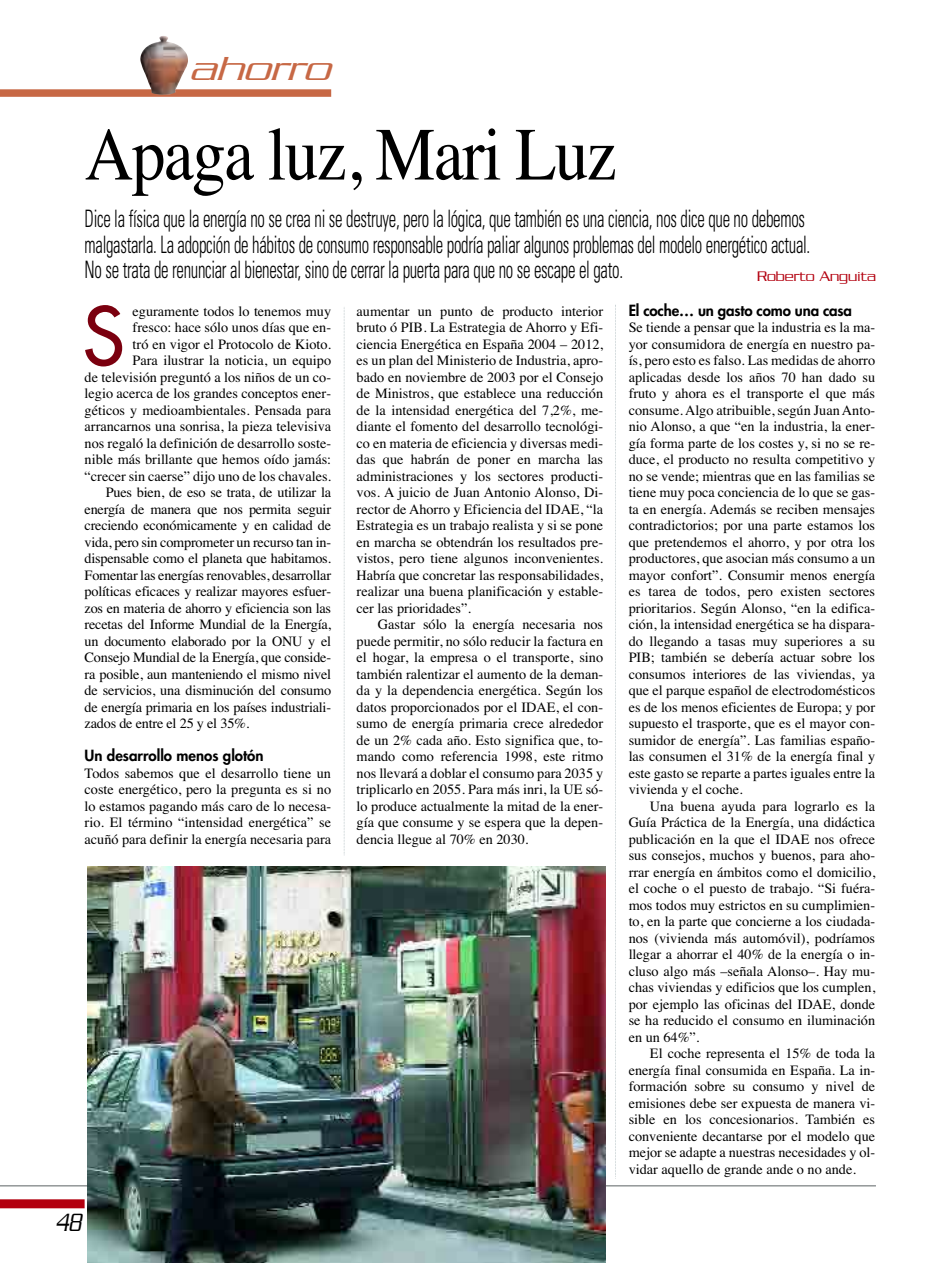
<style>
.page{position:relative;width:936px;height:1263px;background:#fff}
.page>*{position:absolute;margin:0;border:0;box-sizing:border-box;transform-origin:0 0}
.t1{font:78.15px "Futura";color:#7b000f}
.t2{font:75px "Times";letter-spacing:-.025em;color:#000;scale:.9 1}
.t3{font:italic 300 36px "Serpentine";color:#c76845;scale:1.25 1}
.t4{font:italic 300 27px "Serpentine";color:#000;scale:.7 1}
.t5{font:300 condensed 24px/25.5px "Univers";letter-spacing:-.02em;color:#000;scale:.7 1}
.t6{font:800 15px "Futura";color:#000}
.t7{font:300 15px "Serpentine";color:#b3000f}
.t8{font:14.25px/16.5px "Times";color:#000;text-align:justify}
</style>
<div class="page">
<div style="left:0;top:1199px;width:85px;height:9px;background:#b3000f"></div>
<hr style="left:0;top:1185px;width:875px;height:1px;background:#5c6264">
<svg style="left:344px;top:307px;width:1px;height:549px"></svg>
<img style="left:87px;top:867px;width:518px;height:396px">
<svg style="left:615px;top:305px;width:1px;height:874px"></svg>
<div style="left:0;top:89px;width:331px;height:8px;background:#c76845"></div>
<img style="left:140px;top:36px;width:48px;height:59px">
<h3 class="t3" style="left:189px;top:57px;width:121px">ahorro</h3>
<h2 class="t2" style="left:85px;top:127px;width:592px">Apaga luz, Mari Luz</h2>
<p class="t5" style="left:85px;top:209px;width:1038px">Dice la física que la energía no se crea ni se destruye, pero la lógica, que también es una ciencia, nos dice que no debemos malgastarla. La adopción de hábitos de consumo responsable podría paliar algunos problemas del modelo energético actual.<br>No se trata de renunciar al bienestar, sino de cerrar la puerta para que no se escape el gato.</p>
<p class="t7" style="left:757px;top:271px;width:120px">Roberto Anguita</p>
<h1 class="t1" style="left:83px;top:297px;width:43px">S</h1>
<p class="t8" style="left:133px;top:304px;width:200px">eguramente todos lo tenemos muy</p>
<p class="t8" style="left:133px;top:321px;width:200px">fresco: hace sólo unos días que en-</p>
<p class="t8" style="left:133px;top:337px;width:200px">tró en vigor el Protocolo de Kioto.</p>
<p class="t8" style="left:133px;top:354px;width:200px">Para ilustrar la noticia, un equipo</p>
<p class="t8" style="left:85px;top:370px;width:248px">de televisión preguntó a los niños de un co-</p>
<p class="t8" style="left:85px;top:387px;width:248px">legio acerca de los grandes conceptos ener-</p>
<p class="t8" style="left:85px;top:403px;width:248px">géticos y medioambientales. Pensada para</p>
<p class="t8" style="left:85px;top:420px;width:248px">arrancarnos una sonrisa, la pieza televisiva</p>
<p class="t8" style="left:85px;top:436px;width:248px">nos regaló la definición de desarrollo soste-</p>
<p class="t8" style="left:85px;top:453px;width:248px">nible más brillante que hemos oído jamás:</p>
<p class="t8" style="left:85px;top:469px;width:248px">“crecer sin caerse” dijo uno de los chavales.</p>
<p class="t8" style="left:106px;top:486px;width:227px">Pues bien, de eso se trata, de utilizar la</p>
<p class="t8" style="left:85px;top:502px;width:248px">energía de manera que nos permita seguir</p>
<p class="t8" style="left:85px;top:519px;width:248px">creciendo económicamente y en calidad de</p>
<p class="t8" style="left:85px;top:535px;width:248px">vida, pero sin comprometer un recurso tan in-</p>
<p class="t8" style="left:85px;top:552px;width:248px">dispensable como el planeta que habitamos.</p>
<p class="t8" style="left:85px;top:568px;width:248px">Fomentar las energías renovables, desarrollar</p>
<p class="t8" style="left:85px;top:585px;width:248px">políticas eficaces y realizar mayores esfuer-</p>
<p class="t8" style="left:85px;top:601px;width:248px">zos en materia de ahorro y eficiencia son las</p>
<p class="t8" style="left:85px;top:618px;width:248px">recetas del Informe Mundial de la Energía,</p>
<p class="t8" style="left:85px;top:634px;width:248px">un documento elaborado por la ONU y el</p>
<p class="t8" style="left:85px;top:651px;width:248px">Consejo Mundial de la Energía, que conside-</p>
<p class="t8" style="left:85px;top:667px;width:248px">ra posible, aun manteniendo el mismo nivel</p>
<p class="t8" style="left:85px;top:684px;width:248px">de servicios, una disminución del consumo</p>
<p class="t8" style="left:85px;top:700px;width:248px">de energía primaria en los países industriali-</p>
<p class="t8" style="left:85px;top:717px;width:166px">zados de entre el 25 y el 35%.</p>
<p class="t6" style="left:85px;top:748px;width:180px">Un desarrollo menos glotón</p>
<p class="t8" style="left:85px;top:766px;width:248px">Todos sabemos que el desarrollo tiene un coste energético, pero la pregunta es si no lo estamos pagando más caro de lo necesa&shy;rio. El término “intensidad energética” se acuñó para definir la energía necesaria para</p>
<h3 class="t4" style="left:56px;top:1214px;width:43px">48</h3>
<p class="t8" style="left:356px;top:304px;width:248px">aumentar un punto de producto interior bruto ó PIB. La Estrategia de Ahorro y Efi&shy;ciencia Energética en España 2004 – 2012, es un plan del Ministerio de Industria, apro&shy;bado en noviembre de 2003 por el Consejo de Ministros, que establece una reducción de la intensidad energética del 7,2%, me&shy;diante el fomento del desarrollo tecnológi&shy;co en materia de eficiencia y diversas medi&shy;das que habrán de poner en marcha las administraciones y los sectores producti&shy;vos. A juicio de Juan Antonio Alonso, Di&shy;rector de Ahorro y Eficiencia del IDAE, “la Estrategia es un trabajo realista y si se pone en marcha se obtendrán los resultados pre&shy;vistos, pero tiene algunos inconvenientes.<br>Habría que concretar las responsabilidades, realizar una buena planificación y estable&shy;cer las prioridades”.</p>
<p class="t8" style="left:356px;top:618px;width:248px;text-indent:21px">Gastar sólo la energía necesaria nos puede permitir, no sólo reducir la factura en el hogar, la empresa o el transporte, sino también ralentizar el aumento de la deman&shy;da y la dependencia energética. Según los datos proporcionados por el IDAE, el con&shy;sumo de energía primaria crece alrededor de un 2% cada año. Esto significa que, to&shy;mando como referencia 1998, este ritmo nos llevará a doblar el consumo para 2035 y triplicarlo en 2055. Para más inri, la UE só&shy;lo produce actualmente la mitad de la ener&shy;gía que consume y se espera que la depen&shy;dencia llegue al 70% en 2030.</p>
<p class="t6" style="left:628px;top:303px;width:225px">El coche… un gasto como una casa</p>
<p class="t8" style="left:628px;top:321px;width:248px">Se tiende a pensar que la industria es la ma&shy;yor consumidora de energía en nuestro pa&shy;ís, pero esto es falso. Las medidas de ahorro aplicadas desde los años 70 han dado su fruto y ahora es el transporte el que más consume. Algo atribuible, según Juan Anto&shy;nio Alonso, a que “en la industria, la ener&shy;gía forma parte de los costes y, si no se re&shy;duce, el producto no resulta competitivo y no se vende; mientras que en las familias se tiene muy poca conciencia de lo que se gas&shy;ta en energía. Además se reciben mensajes contradictorios; por una parte estamos los que pretendemos el ahorro, y por otra los productores, que asocian más consumo a un mayor confort”. Consumir menos energía es tarea de todos, pero existen sectores prioritarios. Según Alonso, “en la edifica&shy;ción, la intensidad energética se ha dispara&shy;do llegando a tasas muy superiores a su PIB; también se debería actuar sobre los consumos interiores de las viviendas, ya que el parque español de electrodomésticos es de los menos eficientes de Europa; y por supuesto el trasporte, que es el mayor con&shy;sumidor de energía”. Las familias españo&shy;las consumen el 31% de la energía final y este gasto se reparte a partes iguales entre la vivienda y el coche.</p>
<p class="t8" style="left:628px;top:799px;width:248px;text-indent:21px">Una buena ayuda para lograrlo es la Guía Práctica de la Energía, una didáctica publicación en la que el IDAE nos ofrece sus consejos, muchos y buenos, para aho&shy;rrar energía en ámbitos como el domicilio, el coche o el puesto de trabajo. “Si fuéra&shy;mos todos muy estrictos en su cumplimien&shy;to, en la parte que concierne a los ciudada&shy;nos (vivienda más automóvil), podríamos llegar a ahorrar el 40% de la energía o in&shy;cluso algo más –señala Alonso–. Hay mu&shy;chas viviendas y edificios que los cumplen, por ejemplo las oficinas del IDAE, donde se ha reducido el consumo en iluminación en un 64%”.</p>
<p class="t8" style="left:628px;top:1047px;width:248px;text-indent:21px">El coche representa el 15% de toda la energía final consumida en España. La in&shy;formación sobre su consumo y nivel de emisiones debe ser expuesta de manera vi&shy;sible en los concesionarios. También es conveniente decantarse por el modelo que mejor se adapte a nuestras necesidades y ol&shy;vidar aquello de grande ande o no ande.</p>
</div>
